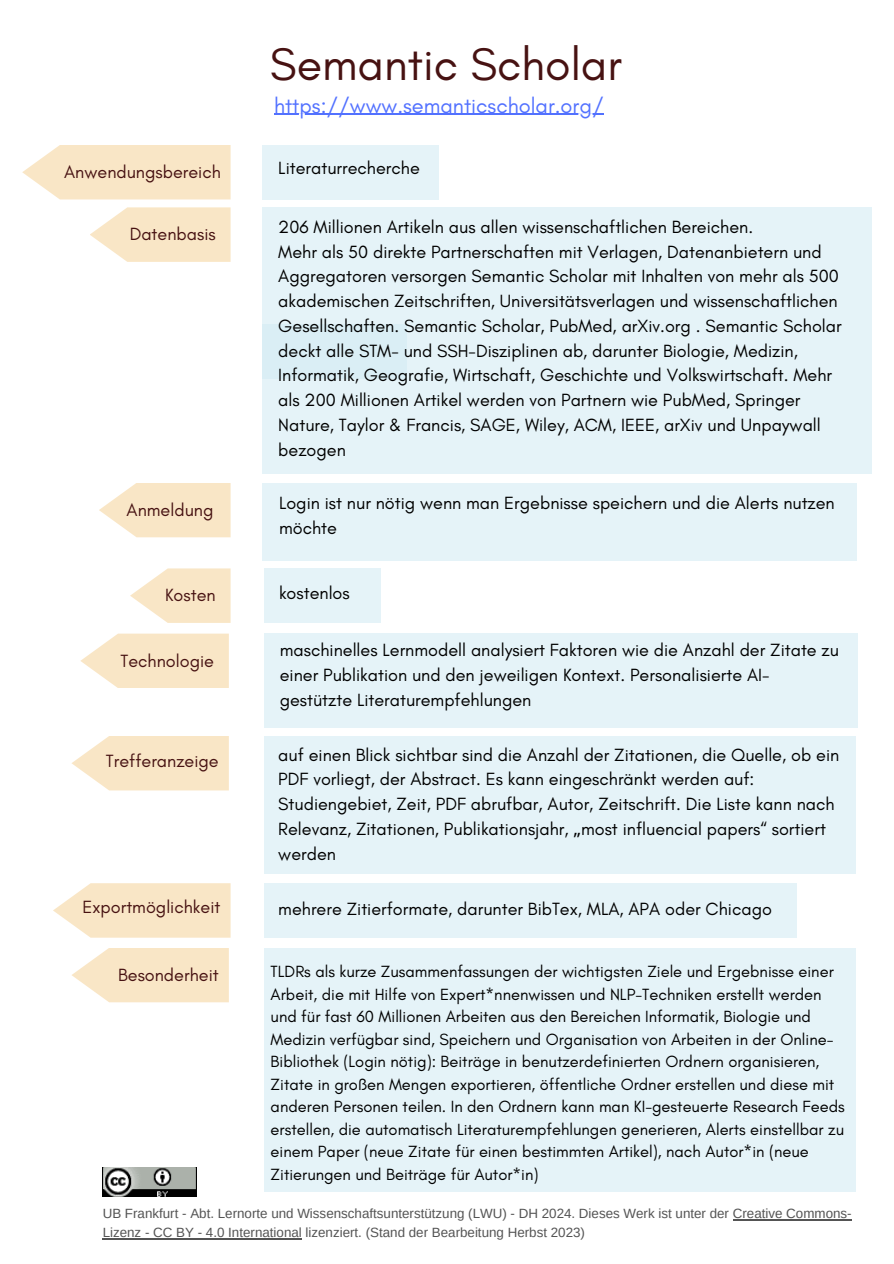
<style>
.page{position:relative;width:894px;height:1264px;background:#fff}
.page>*{position:absolute;margin:0;border:0;box-sizing:border-box;transform-origin:0 0}
.t1{font:46.5px "Glacial Indifference";color:#471212}
.t2{font:21.75px "Glacial Indifference";color:#5271ff}
.t3{font:18px/24.8px "Glacial Indifference";color:#000}
.t4{font:18px "Glacial Indifference";color:#471212}
.t5{font:16.5px/22.5px "Glacial Indifference";color:#000}
.t6{font:13.35px/18.6px "Arimo";color:#545454}
.s1{font-family:"Noto Sans"}
</style>
<div class="page">
<img style="left:103px;top:1167px;width:94px;height:29px">
<hr style="left:732px;top:1219px;width:119px;height:1px;background:#545454">
<hr style="left:103px;top:1237px;width:199px;height:1px;background:#545454">
<hr style="left:274px;top:114px;width:329px;height:1px;background:#5271ff">
<div style="left:262px;top:145px;width:177px;height:54px;background:#e5f3f8"></div>
<svg style="left:90px;top:207px;width:140px;height:55px;background:#f9e9cd"></svg>
<div style="left:262px;top:207px;width:609px;height:266px;background:#e5f3f8"></div>
<div style="left:262px;top:324px;width:145px;height:54px;background:#d4ecf4"></div>
<div style="left:262px;top:483px;width:594px;height:77px;background:#e5f3f8"></div>
<svg style="left:22px;top:145px;width:208px;height:54px;background:#f9e8cb"></svg>
<svg style="left:99px;top:483px;width:131px;height:54px;background:#f9e9ce"></svg>
<svg style="left:130px;top:568px;width:100px;height:55px"></svg>
<div style="left:264px;top:568px;width:116px;height:55px;background:#e5f3f8"></div>
<svg style="left:80px;top:633px;width:149px;height:55px;background:#f9e9cd"></svg>
<svg style="left:71px;top:736px;width:158px;height:54px;background:#f9e9cd"></svg>
<svg style="left:53px;top:883px;width:177px;height:54px;background:#f9e8cc"></svg>
<svg style="left:72px;top:948px;width:157px;height:54px;background:#f9e8cc"></svg>
<div style="left:264px;top:633px;width:592px;height:95px;background:#e5f3f8"></div>
<div style="left:264px;top:736px;width:591px;height:137px;background:#e5f3f8"></div>
<div style="left:264px;top:883px;width:532px;height:54px;background:#e5f3f8"></div>
<div style="left:264px;top:947px;width:591px;height:244px;background:#e5f3f8"></div>
<h3 class="t4" style="left:64px;top:161px;width:158px">Anwendungsbereich</h3>
<h3 class="t4" style="left:130px;top:223px;width:87px">Datenbasis</h3>
<h3 class="t4" style="left:127px;top:499px;width:88px">Anmeldung</h3>
<h3 class="t4" style="left:165px;top:584px;width:52px">Kosten</h3>
<h3 class="t4" style="left:120px;top:649px;width:95px">Technologie</h3>
<h3 class="t4" style="left:106px;top:749px;width:114px">Trefferanzeige</h3>
<h3 class="t4" style="left:82px;top:895px;width:139px">Exportmöglichkeit</h3>
<h3 class="t4" style="left:118px;top:963px;width:102px">Besonderheit</h3>
<h3 class="t1" style="left:270px;top:36px;width:353px">Semantic Scholar</h3>
<h3 class="t2" style="left:274px;top:92px;width:331px">https://www.semanticscholar.org/</h3>
<h3 class="t3" style="left:278px;top:156px;width:143px">Literaturrecherche</h3>
<h3 class="t3" style="left:278px;top:214px;width:565px">206 Millionen Artikeln aus allen wissenschaftlichen Bereichen.<br>Mehr als 50 direkte Partnerschaften mit Verlagen, Datenanbietern und Aggregatoren versorgen Semantic Scholar mit Inhalten von mehr als 500 akademischen Zeitschriften, Universitätsverlagen und wissenschaftlichen Gesellschaften. Semantic Scholar, PubMed, arXiv.org . Semantic Scholar deckt alle STM- und SSH-Disziplinen ab, darunter Biologie, Medizin, Informatik, Geografie, Wirtschaft, Geschichte und Volkswirtschaft. Mehr als 200 Millionen Artikel werden von Partnern wie PubMed, Springer Nature, Taylor &amp; Francis, SAGE, Wiley, ACM, IEEE, arXiv und Unpaywall bezogen</h3>
<h3 class="t3" style="left:279px;top:491px;width:557px">Login ist nur nötig wenn man Ergebnisse speichern und die Alerts nutzen möchte</h3>
<h3 class="t3" style="left:279px;top:580px;width:72px">kostenlos</h3>
<h3 class="t3" style="left:280px;top:637px;width:560px">maschinelles Lernmodell analysiert Faktoren wie die Anzahl der Zitate zu einer Publikation und den jeweiligen Kontext. Personalisierte AI&shy;gestützte Literaturempfehlungen</h3>
<p class="t3" style="left:278px;top:742px;width:562px">auf einen Blick sichtbar sind die Anzahl der Zitationen, die Quelle, ob ein PDF vorliegt, der Abstract. Es kann eingeschränkt werden auf:<br>Studiengebiet, Zeit, PDF abrufbar, Autor, Zeitschrift. Die Liste kann nach Relevanz, Zitationen, Publikationsjahr, <span class="s1">„</span>most influencial papers“ sortiert werden</p>
<h3 class="t3" style="left:278px;top:896px;width:495px">mehrere Zitierformate, darunter BibTex, MLA, APA oder Chicago</h3>
<p class="t5" style="left:270px;top:960px;width:575px">TLDRs als kurze Zusammenfassungen der wichtigsten Ziele und Ergebnisse einer Arbeit, die mit Hilfe von Expert*nnenwissen und NLP-Techniken erstellt werden und für fast 60 Millionen Arbeiten aus den Bereichen Informatik, Biologie und Medizin verfügbar sind, Speichern und Organisation von Arbeiten in der Online-Bibliothek (Login nötig): Beiträge in benutzerdefinierten Ordnern organisieren, Zitate in großen Mengen exportieren, öffentliche Ordner erstellen und diese mit anderen Personen teilen. In den Ordnern kann man KI-gesteuerte Research Feeds erstellen, die automatisch Literaturempfehlungen generieren, Alerts einstellbar zu einem Paper (neue Zitate für einen bestimmten Artikel), nach Autor*in (neue Zitierungen und Beiträge für Autor*in)</p>
<h2 class="t6" style="left:103px;top:1204px;width:750px">UB Frankfurt - Abt. Lernorte und Wissenschaftsunterstützung (LWU) - DH 2024. Dieses Werk ist unter der Creative Commons-<br>Lizenz - CC BY - 4.0 International lizenziert. (Stand der Bearbeitung Herbst 2023)</h2>
</div>
